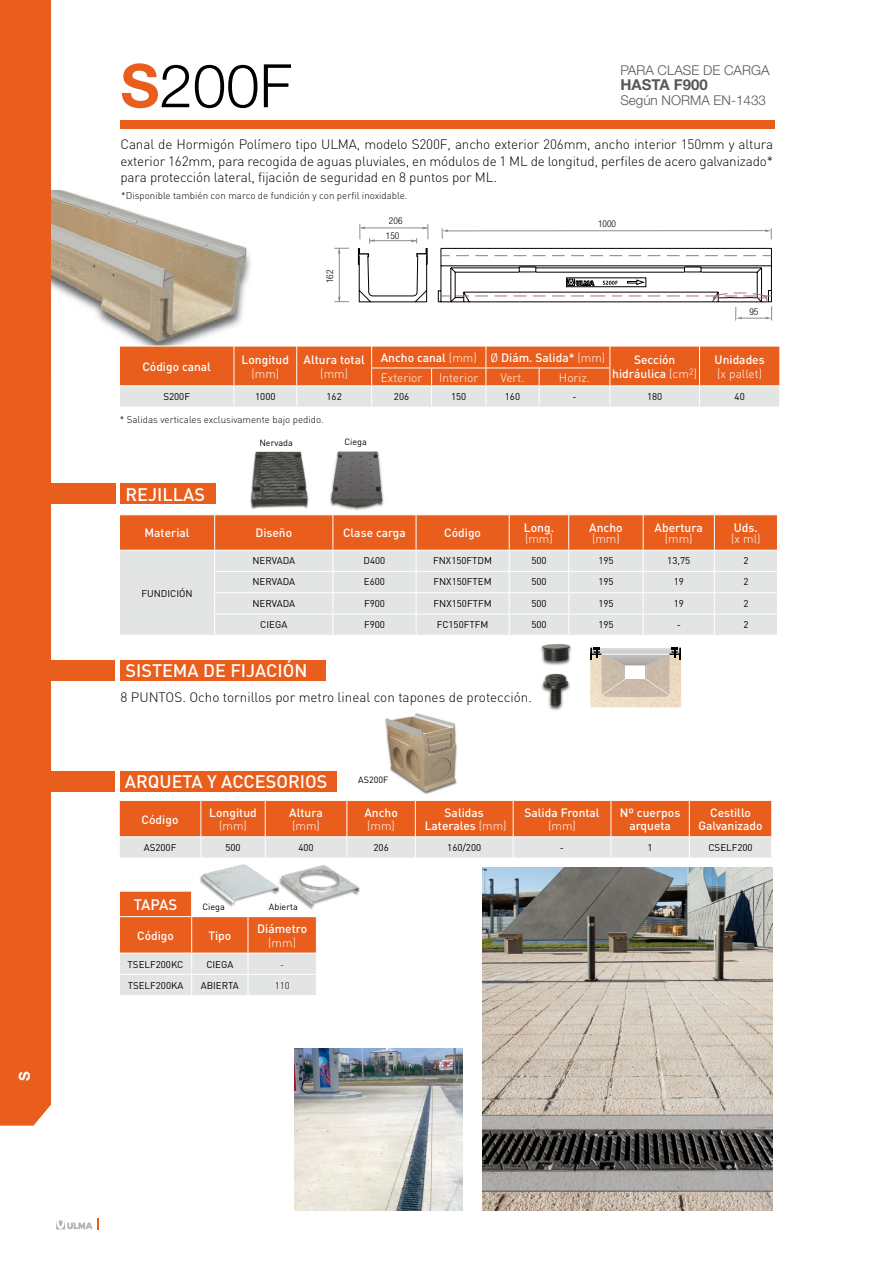
<style>
.page{position:relative;width:893px;height:1263px;background:#fff}
.page>*{position:absolute;margin:0;border:0;box-sizing:border-box;transform-origin:0 0}
.t1{font:300 60px "Helvetica Neue LT Std";color:#000}
.t2{font:500 18px "DIN";color:#fff}
.t3{font:700 15px "Helvetica Neue LT Std";color:#58585a}
.t4{font:500 15px "DIN";letter-spacing:-.025em;color:#fff}
.t5{font:700 15px "Helvetica Neue LT Std";color:#fff}
.t6{font:300 13.5px/16.5px "DIN";letter-spacing:-.01em;color:#000;text-align:justify}
.t7{font:300 13.5px "Helvetica Neue LT Std";color:#58585a}
.t8{font:500 12px/13.5px "DIN";color:#fff;text-align:center}
.t9{font:300 12px "DIN";color:#fff}
.t10{font:9.75px "DIN";color:#000}
.t11{font:300 9.75px "DIN";color:#000}
.t12{font:300 condensed 9.45px/15.3px "Helvetica Neue LT Std";color:#000;text-align:center}
.t13{font:9px "DIN";color:#000}
.s1{font-weight:700;color:#e95e1d}
.s2{font-weight:300}
.s3{font-weight:400}
</style>
<div class="page">
<div style="left:0;top:0;width:51px;height:1126px;background:#e95e1d"></div>
<svg style="left:56px;top:1218px;width:42px;height:11px"></svg>
<img style="left:51px;top:191px;width:200px;height:155px">
<img style="left:330px;top:452px;width:54px;height:59px">
<img style="left:250px;top:452px;width:59px;height:57px">
<div style="left:120px;top:121px;width:655px;height:8px;background:#e95e1d"></div>
<svg style="left:119px;top:891px;width:198px;height:104px;background:#e8a586"></svg>
<svg style="left:119px;top:515px;width:659px;height:120px;background:#e5bfad"></svg>
<svg style="left:119px;top:800px;width:653px;height:58px;background:#e8946d"></svg>
<div style="left:120px;top:771px;width:217px;height:21px;background:#e95e1d"></div>
<div style="left:51px;top:771px;width:64px;height:21px;background:#e95e1d"></div>
<div style="left:120px;top:483px;width:96px;height:21px;background:#e95e1d"></div>
<div style="left:51px;top:483px;width:65px;height:21px;background:#e95e1d"></div>
<div style="left:120px;top:659px;width:205px;height:21px;background:#e95e1d"></div>
<div style="left:51px;top:660px;width:64px;height:21px;background:#e95e1d"></div>
<img style="left:540px;top:644px;width:55px;height:67px">
<img style="left:590px;top:695px;width:91px;height:12px">
<svg style="left:590px;top:648px;width:91px;height:47px;background:#cdc3b5"></svg>
<img style="left:385px;top:713px;width:72px;height:81px">
<hr style="left:339px;top:248px;width:1px;height:54px;background:#8b8c8e">
<svg style="left:334px;top:248px;width:15px;height:6px"></svg>
<svg style="left:334px;top:297px;width:15px;height:5px"></svg>
<svg style="left:357px;top:224px;width:415px;height:97px"></svg>
<img style="left:199px;top:857px;width:83px;height:56px">
<img style="left:278px;top:859px;width:82px;height:59px">
<img style="left:483px;top:867px;width:289px;height:343px">
<img style="left:294px;top:1048px;width:168px;height:162px">
<svg style="left:119px;top:346px;width:661px;height:61px;background:#e89269"></svg>
<p class="t5" style="left:15px;top:1081px;width:11px;rotate:-90deg">S</p>
<h1 class="t1" style="left:120px;top:49px;width:173px"><span class="s1">S</span>200F</h1>
<p class="t7" style="left:620px;top:62px;width:151px">PARA CLASE DE CARGA</p>
<p class="t3" style="left:620px;top:76px;width:89px">HASTA F900</p>
<p class="t7" style="left:620px;top:92px;width:147px">Según NORMA EN-1433</p>
<p class="t6" style="left:120px;top:136px;width:654px">Canal de Hormigón Polímero tipo ULMA, modelo S200F, ancho exterior 206mm, ancho interior 150mm y altura exterior 162mm, para recogida de aguas pluviales, en módulos de 1 ML de longitud, perfiles de acero galvanizado* para protección lateral, fijación de seguridad en 8 puntos por ML.</p>
<p class="t11" style="left:121px;top:190px;width:288px">*Disponible también con marco de fundición y con perfil inoxidable.</p>
<p class="t12" style="left:322px;top:283px;width:15px;rotate:-90deg">162</p>
<p class="t12" style="left:386px;top:213px;width:18px">206<br>150</p>
<p class="t12" style="left:598px;top:216px;width:20px">1000</p>
<p class="t12" style="left:749px;top:304px;width:11px">95</p>
<p class="t8" style="left:142px;top:359px;width:70px">Código canal</p>
<p class="t8" style="left:242px;top:353px;width:49px">Longitud</p>
<p class="t9" style="left:251px;top:366px;width:29px">(mm)</p>
<p class="t8" style="left:304px;top:353px;width:63px">Altura total</p>
<p class="t9" style="left:320px;top:366px;width:29px">(mm)</p>
<p class="t8" style="left:381px;top:350px;width:226px">Ancho canal <span class="s2">(mm)</span> <span class="s3">Ø</span> Diám. Salida* <span class="s2">(mm)</span></p>
<p class="t8" style="left:612px;top:353px;width:86px">Sección hidráulica <span class="s2">(cm</span><sup>2</sup><span class="s2">)</span></p>
<p class="t8" style="left:715px;top:353px;width:52px">Unidades</p>
<p class="t9" style="left:717px;top:366px;width:46px">(x pallet)</p>
<p class="t9" style="left:381px;top:370px;width:43px">Exterior</p>
<p class="t9" style="left:439px;top:370px;width:41px">Interior</p>
<p class="t9" style="left:500px;top:370px;width:26px">Vert.</p>
<p class="t9" style="left:559px;top:370px;width:33px">Horiz.</p>
<p class="t10" style="left:163px;top:390px;width:28px">S200F</p>
<p class="t10" style="left:255px;top:390px;width:22px">1000</p>
<p class="t10" style="left:327px;top:390px;width:17px">162</p>
<p class="t10" style="left:394px;top:390px;width:17px">206</p>
<p class="t10" style="left:451px;top:390px;width:17px">150</p>
<p class="t10" style="left:505px;top:390px;width:17px">160</p>
<p class="t10" style="left:572px;top:390px;width:6px">-</p>
<p class="t10" style="left:647px;top:390px;width:17px">180</p>
<p class="t10" style="left:735px;top:390px;width:12px">40</p>
<p class="t11" style="left:120px;top:413px;width:205px">* Salidas verticales exclusivamente bajo pedido.</p>
<h2 class="t2" style="left:125px;top:483px;width:81px">REJILLAS</h2>
<p class="t13" style="left:259px;top:437px;width:35px">Nervada</p>
<p class="t13" style="left:344px;top:436px;width:24px">Ciega</p>
<p class="t8" style="left:145px;top:526px;width:47px">Material</p>
<p class="t8" style="left:255px;top:526px;width:38px">Diseño</p>
<p class="t8" style="left:343px;top:526px;width:64px">Clase carga</p>
<p class="t8" style="left:444px;top:526px;width:38px">Código</p>
<p class="t8" style="left:524px;top:521px;width:32px">Long.</p>
<p class="t9" style="left:525px;top:531px;width:29px">(mm)</p>
<p class="t8" style="left:589px;top:521px;width:35px">Ancho</p>
<p class="t9" style="left:592px;top:531px;width:29px">(mm)</p>
<p class="t8" style="left:655px;top:521px;width:50px">Abertura</p>
<p class="t9" style="left:665px;top:531px;width:29px">(mm)</p>
<p class="t8" style="left:734px;top:521px;width:26px">Uds.</p>
<p class="t9" style="left:731px;top:531px;width:31px">(x ml)</p>
<p class="t10" style="left:141px;top:587px;width:53px">FUNDICIÓN</p>
<p class="t10" style="left:252px;top:554px;width:44px">NERVADA</p>
<p class="t10" style="left:364px;top:554px;width:23px">D400</p>
<p class="t10" style="left:433px;top:554px;width:60px">FNX150FTDM</p>
<p class="t10" style="left:531px;top:554px;width:17px">500</p>
<p class="t10" style="left:598px;top:554px;width:17px">195</p>
<p class="t10" style="left:667px;top:554px;width:24px">13,75</p>
<p class="t10" style="left:743px;top:554px;width:7px">2</p>
<p class="t10" style="left:252px;top:576px;width:44px">NERVADA</p>
<p class="t10" style="left:364px;top:576px;width:23px">E600</p>
<p class="t10" style="left:433px;top:576px;width:60px">FNX150FTEM</p>
<p class="t10" style="left:531px;top:576px;width:17px">500</p>
<p class="t10" style="left:598px;top:576px;width:17px">195</p>
<p class="t10" style="left:674px;top:576px;width:12px">19</p>
<p class="t10" style="left:743px;top:576px;width:7px">2</p>
<p class="t10" style="left:252px;top:597px;width:44px">NERVADA</p>
<p class="t10" style="left:364px;top:597px;width:22px">F900</p>
<p class="t10" style="left:434px;top:597px;width:60px">FNX150FTFM</p>
<p class="t10" style="left:531px;top:597px;width:17px">500</p>
<p class="t10" style="left:598px;top:597px;width:17px">195</p>
<p class="t10" style="left:674px;top:597px;width:12px">19</p>
<p class="t10" style="left:743px;top:597px;width:7px">2</p>
<p class="t10" style="left:260px;top:618px;width:29px">CIEGA</p>
<p class="t10" style="left:364px;top:618px;width:22px">F900</p>
<p class="t10" style="left:437px;top:618px;width:53px">FC150FTFM</p>
<p class="t10" style="left:531px;top:618px;width:17px">500</p>
<p class="t10" style="left:598px;top:618px;width:17px">195</p>
<p class="t10" style="left:677px;top:618px;width:6px">-</p>
<p class="t10" style="left:743px;top:618px;width:7px">2</p>
<h2 class="t2" style="left:126px;top:659px;width:183px">SISTEMA DE FIJACIÓN</h2>
<p class="t6" style="left:120px;top:689px;width:413px">8 PUNTOS. Ocho tornillos por metro lineal con tapones de protección.</p>
<h2 class="t2" style="left:125px;top:770px;width:204px">ARQUETA Y ACCESORIOS</h2>
<p class="t13" style="left:358px;top:774px;width:32px">AS200F</p>
<p class="t8" style="left:142px;top:812px;width:38px">Código</p>
<p class="t8" style="left:209px;top:805px;width:49px">Longitud</p>
<p class="t9" style="left:219px;top:818px;width:29px">(mm)</p>
<p class="t8" style="left:289px;top:805px;width:35px">Altura</p>
<p class="t9" style="left:292px;top:818px;width:29px">(mm)</p>
<p class="t8" style="left:364px;top:805px;width:35px">Ancho</p>
<p class="t9" style="left:367px;top:818px;width:29px">(mm)</p>
<p class="t8" style="left:425px;top:805px;width:83px">Salidas<br>Laterales <span class="s2">(mm)</span></p>
<p class="t8" style="left:524px;top:805px;width:77px">Salida Frontal</p>
<p class="t9" style="left:548px;top:818px;width:29px">(mm)</p>
<p class="t8" style="left:620px;top:805px;width:62px">Nº cuerpos arqueta</p>
<p class="t8" style="left:698px;top:805px;width:66px">Cestillo<br>Galvanizado</p>
<p class="t10" style="left:144px;top:841px;width:34px">AS200F</p>
<p class="t10" style="left:225px;top:841px;width:17px">500</p>
<p class="t10" style="left:298px;top:841px;width:17px">400</p>
<p class="t10" style="left:373px;top:841px;width:17px">206</p>
<p class="t10" style="left:447px;top:841px;width:35px">160/200</p>
<p class="t10" style="left:560px;top:841px;width:6px">-</p>
<p class="t10" style="left:648px;top:841px;width:7px">1</p>
<p class="t10" style="left:708px;top:841px;width:46px">CSELF200</p>
<p class="t4" style="left:134px;top:895px;width:45px">TAPAS</p>
<p class="t8" style="left:137px;top:928px;width:38px">Código</p>
<p class="t8" style="left:208px;top:928px;width:24px">Tipo</p>
<p class="t13" style="left:202px;top:901px;width:24px">Ciega</p>
<p class="t13" style="left:269px;top:901px;width:30px">Abierta</p>
<p class="t8" style="left:257px;top:921px;width:51px">Diámetro</p>
<p class="t9" style="left:268px;top:935px;width:29px">(mm)</p>
<p class="t10" style="left:128px;top:958px;width:57px">TSELF200KC</p>
<p class="t10" style="left:206px;top:958px;width:29px">CIEGA</p>
<p class="t11" style="left:280px;top:958px;width:6px">-</p>
<p class="t10" style="left:128px;top:979px;width:57px">TSELF200KA</p>
<p class="t10" style="left:201px;top:979px;width:40px">ABIERTA</p>
<p class="t11" style="left:275px;top:979px;width:17px">110</p>
</div>
